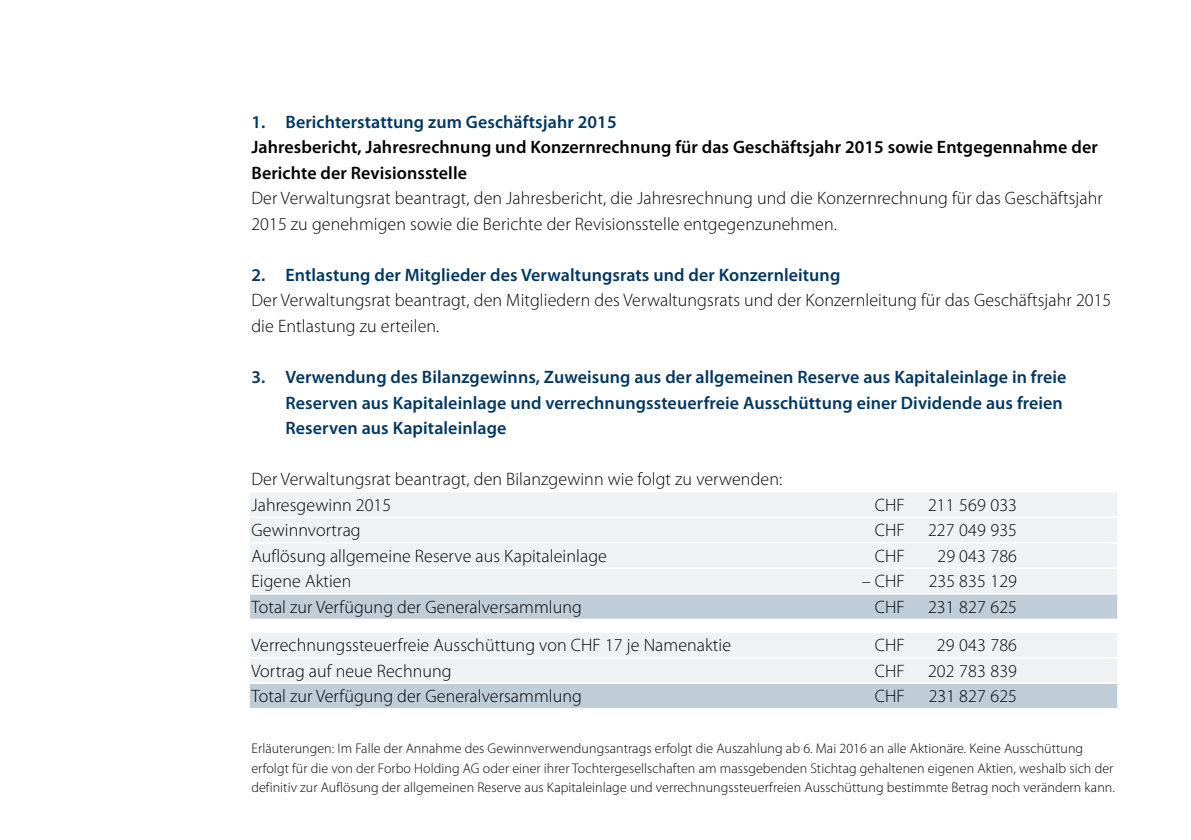
<style>
.page{position:relative;width:1191px;height:840px;background:#fff}
.page>*{position:absolute;margin:0;border:0;box-sizing:border-box;transform-origin:0 0}
.t1{font:300 18px/25.6px "Myriad Pro";letter-spacing:.005em;color:#000}
.t2{font:600 18px/25.6px "Myriad Pro";letter-spacing:.005em;color:#003761}
.t3{font:600 18px/25.6px "Myriad Pro";letter-spacing:.005em;color:#000}
.t4{font:300 14px/19.2px "Myriad Pro";letter-spacing:.005em;color:#000}
</style>
<div class="page">
<div style="left:250px;top:492px;width:867px;height:24px;background:#eef2f5"></div>
<div style="left:250px;top:517px;width:867px;height:24px;background:#eef2f5"></div>
<div style="left:250px;top:543px;width:867px;height:24px;background:#eef2f5"></div>
<div style="left:250px;top:568px;width:867px;height:24px;background:#eef2f5"></div>
<div style="left:250px;top:594px;width:867px;height:24px;background:#bfcdd8"></div>
<div style="left:250px;top:632px;width:867px;height:24px;background:#eef2f5"></div>
<div style="left:250px;top:658px;width:867px;height:24px;background:#eef2f5"></div>
<div style="left:250px;top:683px;width:867px;height:24px;background:#bfcdd8"></div>
<p class="t2" style="left:251px;top:108px;width:367px">1. Berichterstattung zum Geschäftsjahr 2015</p>
<p class="t3" style="left:251px;top:134px;width:848px">Jahresbericht, Jahresrechnung und Konzernrechnung für das Geschäftsjahr 2015 sowie Entgegennahme der<br>Berichte der Revisionsstelle</p>
<p class="t1" style="left:251px;top:185px;width:853px">Der Verwaltungsrat beantragt, den Jahresbericht, die Jahresrechnung und die Konzernrechnung für das Geschäftsjahr<br>2015 zu genehmigen sowie die Berichte der Revisionsstelle entgegenzunehmen.</p>
<p class="t2" style="left:251px;top:261px;width:590px">2. Entlastung der Mitglieder des Verwaltungsrats und der Konzernleitung</p>
<p class="t1" style="left:251px;top:287px;width:861px">Der Verwaltungsrat beantragt, den Mitgliedern des Verwaltungsrats und der Konzernleitung für das Geschäftsjahr 2015 die Entlastung zu erteilen.</p>
<p class="t2" style="left:285px;top:363px;width:782px;text-indent:-34px">3. Verwendung des Bilanzgewinns, Zuweisung aus der allgemeinen Reserve aus Kapitaleinlage in freie<br>Reserven aus Kapitaleinlage und verrechnungssteuerfreie Ausschüttung einer Dividende aus freien<br>Reserven aus Kapitaleinlage</p>
<p class="t1" style="left:251px;top:466px;width:532px">Der Verwaltungsrat beantragt, den Bilanzgewinn wie folgt zu verwenden:<br>Jahresgewinn 2015</p>
<p class="t1" style="left:875px;top:491px;width:32px">CHF</p>
<p class="t1" style="left:928px;top:491px;width:90px">211 569 033</p>
<p class="t1" style="left:251px;top:517px;width:111px">Gewinnvortrag</p>
<p class="t1" style="left:875px;top:517px;width:32px">CHF</p>
<p class="t1" style="left:928px;top:517px;width:90px">227 049 935</p>
<p class="t1" style="left:251px;top:542px;width:357px">Auflösung allgemeine Reserve aus Kapitaleinlage</p>
<p class="t1" style="left:875px;top:542px;width:32px">CHF</p>
<p class="t1" style="left:937px;top:542px;width:81px">29 043 786</p>
<p class="t1" style="left:251px;top:568px;width:101px">Eigene Aktien</p>
<p class="t1" style="left:861px;top:568px;width:45px">– CHF</p>
<p class="t1" style="left:928px;top:568px;width:90px">235 835 129</p>
<p class="t1" style="left:251px;top:593px;width:332px">Total zur Verfügung der Generalversammlung</p>
<p class="t1" style="left:875px;top:593px;width:32px">CHF</p>
<p class="t1" style="left:928px;top:593px;width:90px">231 827 625</p>
<p class="t1" style="left:251px;top:632px;width:481px">Verrechnungssteuerfreie Ausschüttung von CHF 17 je Namenaktie</p>
<p class="t1" style="left:875px;top:632px;width:32px">CHF</p>
<p class="t1" style="left:937px;top:632px;width:82px">29 043 786</p>
<p class="t1" style="left:251px;top:657px;width:202px">Vortrag auf neue Rechnung</p>
<p class="t1" style="left:875px;top:657px;width:32px">CHF</p>
<p class="t1" style="left:928px;top:657px;width:90px">202 783 839</p>
<p class="t1" style="left:251px;top:683px;width:332px">Total zur Verfügung der Generalversammlung</p>
<p class="t1" style="left:875px;top:683px;width:32px">CHF</p>
<p class="t1" style="left:928px;top:683px;width:90px">231 827 625</p>
<p class="t4" style="left:251px;top:738px;width:865px">Erläuterungen: Im Falle der Annahme des Gewinnverwendungsantrags erfolgt die Auszahlung ab 6. Mai 2016 an alle Aktionäre. Keine Ausschüttung erfolgt für die von der Forbo Holding AG oder einer ihrer Tochtergesellschaften am massgebenden Stichtag gehaltenen eigenen Aktien, weshalb sich der definitiv zur Auflösung der allgemeinen Reserve aus Kapitaleinlage und verrechnungssteuerfreien Ausschüttung bestimmte Betrag noch verändern kann.</p>
</div>
